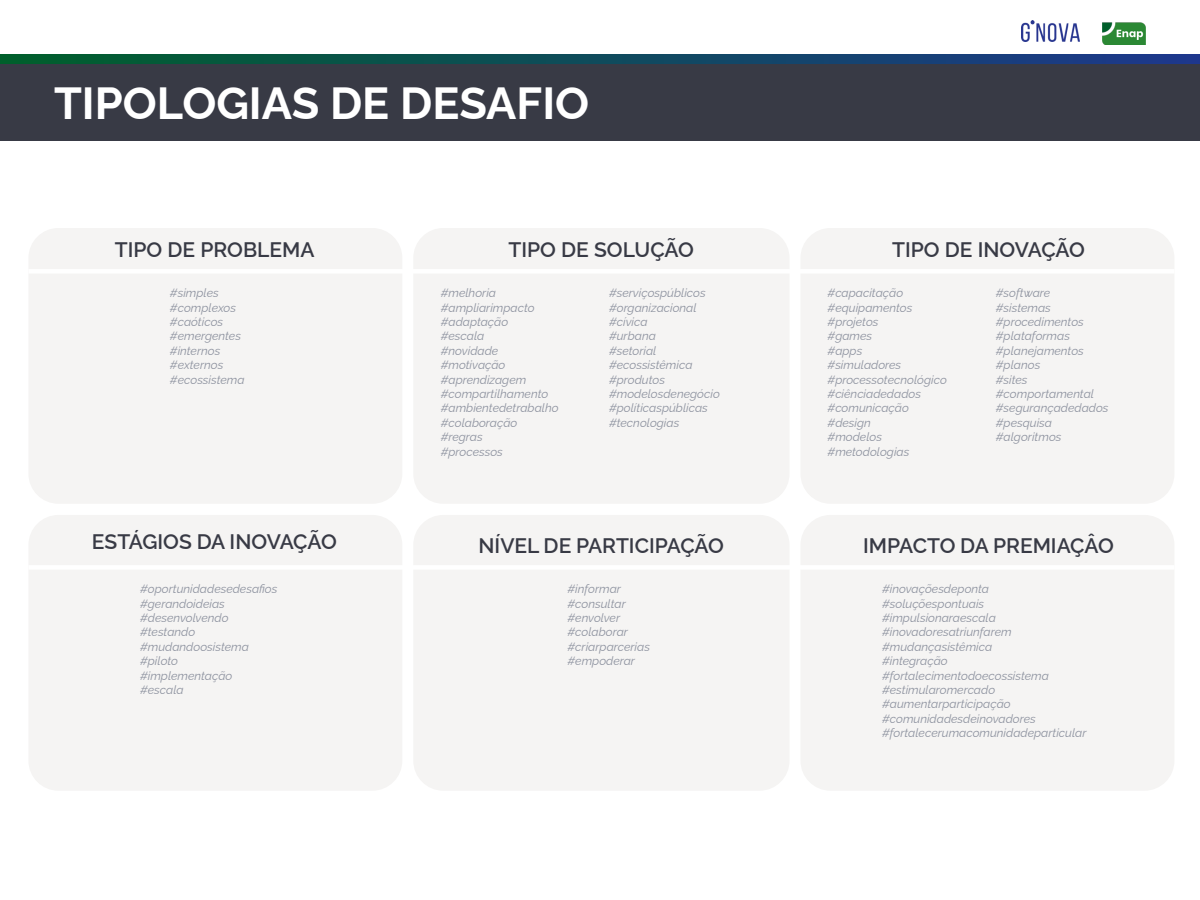
<style>
.page{position:relative;width:1200px;height:900px;background:#fff}
.page>*{position:absolute;margin:0;border:0;box-sizing:border-box;transform-origin:0 0}
.t1{font:700 45px "Raleway";color:#fff}
.t2{font:600 21px "Raleway";color:#383a45}
.t3{font:italic 12px/14.4px "Raleway";color:#8d929f}
</style>
<div class="page">
<div style="left:28px;top:228px;width:374px;height:276px;background:#f5f4f3;border-radius:30px"></div>
<div style="left:28px;top:515px;width:374px;height:276px;background:#f5f4f3;border-radius:30px"></div>
<div style="left:413px;top:228px;width:377px;height:276px;background:#f5f4f3;border-radius:30px"></div>
<div style="left:413px;top:515px;width:377px;height:276px;background:#f5f4f3;border-radius:30px"></div>
<div style="left:800px;top:228px;width:374px;height:276px;background:#f5f4f3;border-radius:30px"></div>
<div style="left:800px;top:515px;width:374px;height:276px;background:#f5f4f3;border-radius:30px"></div>
<div style="left:28px;top:269px;width:1146px;height:5px;background:#fff"></div>
<div style="left:28px;top:565px;width:1146px;height:5px;background:#fff"></div>
<svg style="left:0;top:54px;width:1200px;height:10px;background:#0e4b5b"></svg>
<img style="left:1102px;top:22px;width:44px;height:23px">
<img style="left:1022px;top:21px;width:57px;height:21px">
<div style="left:0;top:64px;width:1200px;height:77px;background:#383a45"></div>
<h1 class="t1" style="left:54px;top:68px;width:537px">TIPOLOGIAS DE DESAFIO</h1>
<h2 class="t2" style="left:115px;top:233px;width:201px">TIPO DE PROBLEMA</h2>
<h2 class="t2" style="left:509px;top:233px;width:187px">TIPO DE SOLUÇÃO</h2>
<h2 class="t2" style="left:892px;top:233px;width:194px">TIPO DE INOVAÇÃO</h2>
<p class="t3" style="left:170px;top:284px;width:76px">#simples #complexos #caóticos #emergentes #internos #externos #ecossistema</p>
<h2 class="t2" style="left:92px;top:525px;width:246px">ESTÁGIOS DA INOVAÇÃO</h2>
<p class="t3" style="left:140px;top:580px;width:139px">#oportunidadesedesafios #gerandoideias #desenvolvendo #testando #mudandoosistema #piloto<br>#implementação #escala</p>
<p class="t3" style="left:609px;top:284px;width:112px">#serviçospúblicos #organizacional #cívica<br>#urbana<br>#setorial #ecossistêmica #produtos #modelosdenegócio #políticaspúblicas #tecnologias</p>
<p class="t3" style="left:996px;top:284px;width:114px">#software<br>#sistemas #procedimentos #plataformas #planejamentos #planos<br>#sites #comportamental #segurançadedados #pesquisa #algoritmos</p>
<p class="t3" style="left:441px;top:284px;width:119px">#melhoria #ampliarimpacto #adaptação<br>#escala<br>#novidade #motivação #aprendizagem #compartilhamento #ambientedetrabalho #colaboração #regras<br>#processos</p>
<p class="t3" style="left:828px;top:284px;width:121px">#capacitação #equipamentos #projetos<br>#games<br>#apps<br>#simuladores #processotecnológico #ciênciadedados #comunicação #design<br>#modelos #metodologias</p>
<h2 class="t2" style="left:479px;top:529px;width:247px">NÍVEL DE PARTICIPAÇÃO</h2>
<h2 class="t2" style="left:863px;top:529px;width:252px">IMPACTO DA PREMIAÇÂO</h2>
<p class="t3" style="left:567px;top:580px;width:84px">#informar #consultar #envolver #colaborar #criarparcerias #empoderar</p>
<p class="t3" style="left:882px;top:580px;width:206px">#inovaçõesdeponta #soluçõespontuais #impulsionaraescala #inovadoresatriunfarem #mudançasistêmica<br>#integração #fortalecimentodoecossistema #estimularomercado #aumentarparticipação #comunidadesdeinovadores #fortalecerumacomunidadeparticular</p>
</div>
